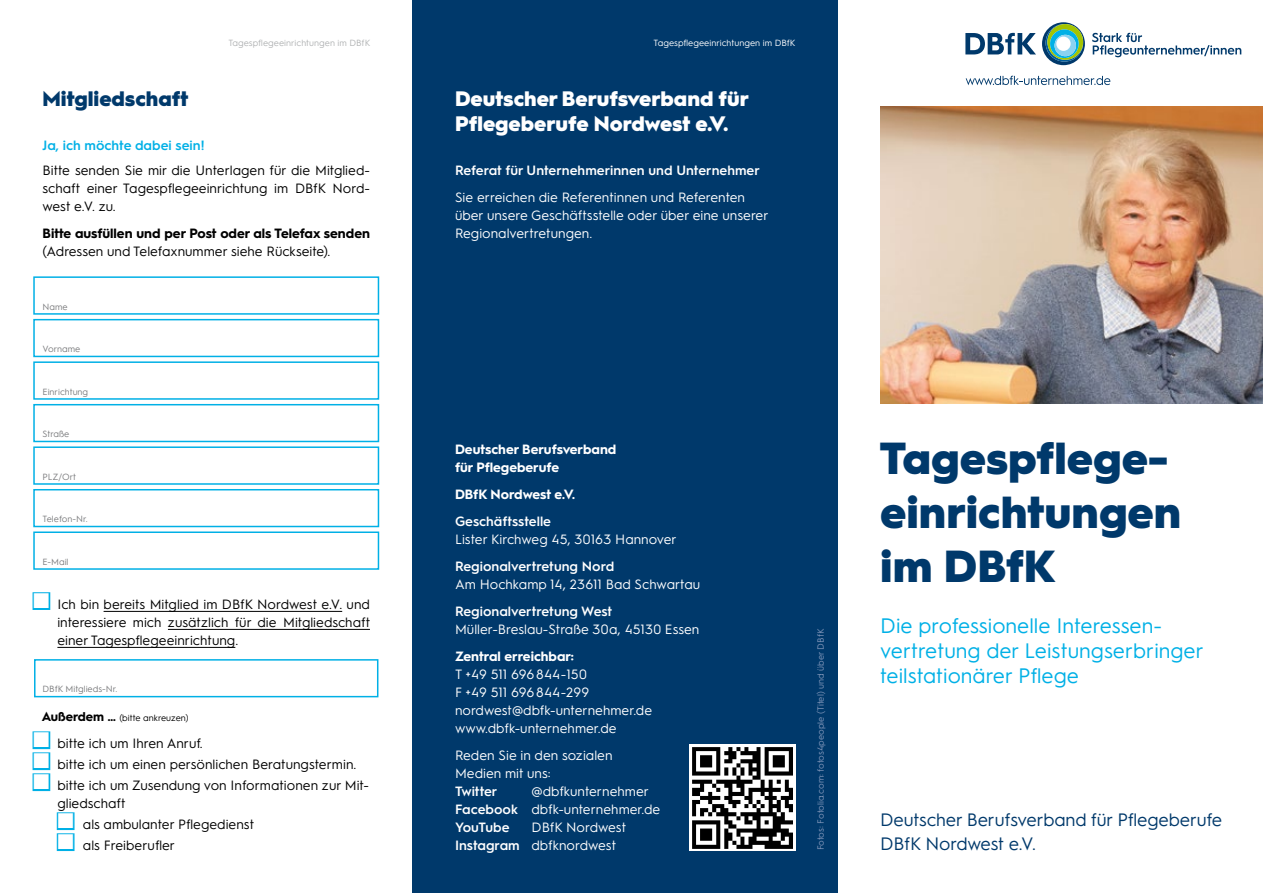
<style>
.page{position:relative;width:1263px;height:893px;background:#fff}
.page>*{position:absolute;margin:0;border:0;box-sizing:border-box;transform-origin:0 0}
.t1{font:900 45px/54px "Hurme Geometric Sans 1";color:#00396b}
.t2{font:21px/25.2px "Hurme Geometric Sans 1";color:#00b0e6}
.t3{font:900 21px/25.2px "Hurme Geometric Sans 1";color:#fff}
.t4{font:900 21px "Hurme Geometric Sans 1";color:#00396b}
.t5{font:18px/24px "Hurme Geometric Sans 1";letter-spacing:-.01em;color:#00396b}
.t6{font:13.5px/18px "Hurme Geometric Sans 1";color:#000;text-align:justify}
.t7{font:13.5px/18px "Hurme Geometric Sans 1";color:#fff}
.t8{font:600 13.5px "Hurme Geometric Sans 1";color:#fff}
.t9{font:700 13.5px/18px "Hurme Geometric Sans 1";color:#fff}
.t10{font:700 13.5px "Hurme Geometric Sans 1";color:#000}
.t11{font:600 13.5px "Hurme Geometric Sans 1";color:#00b0e6}
.t12{font:9px "Hurme Geometric Sans 1";color:#7b7c7e}
.t13{font:9px "Hurme Geometric Sans 1";color:#8498bb}
.t14{font:9px "Hurme Geometric Sans 1";color:#b1b3b4}
.t15{font:9px "Hurme Geometric Sans 1";color:#fff}
.t16{font:9px "Hurme Geometric Sans 1";color:#000}
.s1{color:#fff}
.s2{font-weight:700;font-size:12.75px}
.s3{font-weight:600}
</style>
<div class="page">
<div style="left:412px;top:0;width:426px;height:893px;background:#00396b"></div>
<div style="left:689px;top:745px;width:107px;height:106px;background:#fff"></div>
<img style="left:692px;top:747px;width:101px;height:101px">
<svg style="left:33px;top:276px;width:347px;height:294px"></svg>
<div style="left:33px;top:731px;width:17px;height:18px;border:3px solid #00b0e6"></div>
<div style="left:33px;top:752px;width:17px;height:18px;border:3px solid #00b0e6"></div>
<div style="left:33px;top:773px;width:17px;height:18px;border:3px solid #00b0e6"></div>
<div style="left:57px;top:812px;width:18px;height:18px;border:3px solid #00b0e6"></div>
<div style="left:57px;top:833px;width:18px;height:18px;border:3px solid #00b0e6"></div>
<hr style="left:104px;top:611px;width:238px;height:1px;background:#000">
<hr style="left:168px;top:629px;width:202px;height:1px;background:#000">
<hr style="left:57px;top:647px;width:178px;height:1px;background:#000">
<div style="left:33px;top:592px;width:17px;height:18px;border:3px solid #00b0e6"></div>
<div style="left:34px;top:659px;width:344px;height:38px;background:#fff;border:2px solid #00b0e6"></div>
<img style="left:880px;top:106px;width:383px;height:298px">
<svg style="left:965px;top:33px;width:71px;height:21px"></svg>
<svg style="left:966px;top:76px;width:144px;height:9px"></svg>
<svg style="left:1092px;top:33px;width:149px;height:24px"></svg>
<svg style="left:1042px;top:22px;width:43px;height:43px"></svg>
<p class="t14" style="left:228px;top:36px;width:144px">Tagespflegeeinrichtungen im DBfK</p>
<p class="t15" style="left:654px;top:36px;width:144px">Tagespflegeeinrichtungen im DBfK</p>
<h2 class="t4" style="left:43px;top:84px;width:147px">Mitgliedschaft</h2>
<p class="t11" style="left:43px;top:136px;width:164px">Ja, ich möchte dabei sein!</p>
<p class="t6" style="left:43px;top:160px;width:329px">Bitte senden Sie mir die Unterlagen für die Mitglied&shy;schaft einer Tagespflegeeinrichtung im DBfK Nord&shy;west e.V. zu.</p>
<p class="t10" style="left:43px;top:224px;width:329px">Bitte ausfüllen und per Post oder als Telefax senden</p>
<p class="t6" style="left:43px;top:241px;width:289px">(Adressen und Telefaxnummer siehe Rückseite).</p>
<p class="t12" style="left:43px;top:300px;width:27px">Name</p>
<p class="t12" style="left:43px;top:343px;width:39px">Vorname</p>
<p class="t12" style="left:43px;top:385px;width:47px">Einrichtung</p>
<p class="t12" style="left:43px;top:428px;width:28px">Straße</p>
<p class="t12" style="left:43px;top:470px;width:35px">PLZ/Ort</p>
<p class="t12" style="left:43px;top:513px;width:47px">Telefon-Nr.</p>
<p class="t12" style="left:43px;top:555px;width:28px">E-Mail</p>
<p class="t6" style="left:57px;top:594px;width:314px;text-indent:-26px"><span class="s1">■</span> Ich bin bereits Mitglied im DBfK Nordwest e.V. und interessiere mich zusätzlich für die Mitgliedschaft einer Tagespflegeeinrichtung.</p>
<p class="t12" style="left:43px;top:683px;width:76px">DBfK Mitglieds-Nr.</p>
<p class="t16" style="left:42px;top:712px;width:148px"><span class="s2">Außerdem ...</span> (bitte ankreuzen)</p>
<p class="t6" style="left:32px;top:733px;width:172px"><span class="s1">■</span> bitte ich um Ihren Anruf.</p>
<p class="t6" style="left:32px;top:754px;width:326px"><span class="s1">■</span> bitte ich um einen persönlichen Beratungstermin.</p>
<p class="t6" style="left:57px;top:775px;width:313px;text-indent:-26px"><span class="s1">■</span> bitte ich um Zusendung von Informationen zur Mit&shy;gliedschaft</p>
<p class="t6" style="left:56px;top:814px;width:200px"><span class="s1">■</span> als ambulanter Pflegedienst</p>
<p class="t6" style="left:56px;top:835px;width:120px"><span class="s1">■</span> als Freiberufler</p>
<h2 class="t3" style="left:455px;top:85px;width:295px">Deutscher Berufsverband für<br>Pflegeberufe Nordwest e.V.</h2>
<p class="t8" style="left:455px;top:161px;width:306px">Referat für Unternehmerinnen und Unternehmer</p>
<p class="t7" style="left:455px;top:187px;width:315px">Sie erreichen die Referentinnen und Referenten über unsere Geschäftsstelle oder über eine unserer<br>Regionalvertretungen.</p>
<p class="t9" style="left:455px;top:440px;width:163px">Deutscher Berufsverband für Pflegeberufe</p>
<p class="t9" style="left:455px;top:485px;width:122px">DBfK Nordwest e.V.</p>
<p class="t8" style="left:455px;top:512px;width:98px">Geschäftsstelle</p>
<p class="t7" style="left:455px;top:530px;width:223px">Lister Kirchweg 45, 30163 Hannover</p>
<p class="t8" style="left:455px;top:557px;width:161px">Regionalvertretung Nord</p>
<p class="t7" style="left:455px;top:575px;width:247px">Am Hochkamp 14, 23611 Bad Schwartau</p>
<p class="t8" style="left:455px;top:602px;width:159px">Regionalvertretung West</p>
<p class="t7" style="left:455px;top:620px;width:246px">Müller-Breslau-Straße 30a, 45130 Essen</p>
<p class="t9" style="left:455px;top:647px;width:120px">Zentral erreichbar:</p>
<p class="t7" style="left:455px;top:665px;width:199px">T +49 511 696844-150<br>F +49 511 696844-299 nordwest@dbfk-unternehmer.de www.dbfk-unternehmer.de</p>
<p class="t7" style="left:455px;top:746px;width:159px">Reden Sie in den sozialen<br>Medien mit uns:</p>
<p class="t8" style="left:455px;top:782px;width:44px">Twitter</p>
<p class="t7" style="left:455px;top:782px;width:207px;text-indent:77px">@dbfkunternehmer<br><span class="s3">Facebook</span> dbfk-unternehmer.de<br><span class="s3">YouTube</span></p>
<p class="t7" style="left:455px;top:818px;width:173px;text-indent:77px">DBfK Nordwest<br><span class="s3">Instagram</span> dbfknordwest</p>
<p class="t13" style="left:814px;top:850px;width:223px;rotate:-90deg">Fotos: Fotolia.com: fotos4people (Titel) und über DBfK</p>
<h1 class="t1" style="left:880px;top:429px;width:302px">Tagespflege&shy;einrichtungen im DBfK</h1>
<h2 class="t2" style="left:880px;top:612px;width:325px">Die professionelle Interessen&shy;vertretung der Leistungserbringer teilstationärer Pflege</h2>
<h3 class="t5" style="left:880px;top:807px;width:343px">Deutscher Berufsverband für Pflegeberufe<br>DBfK Nordwest e.V.</h3>
</div>
